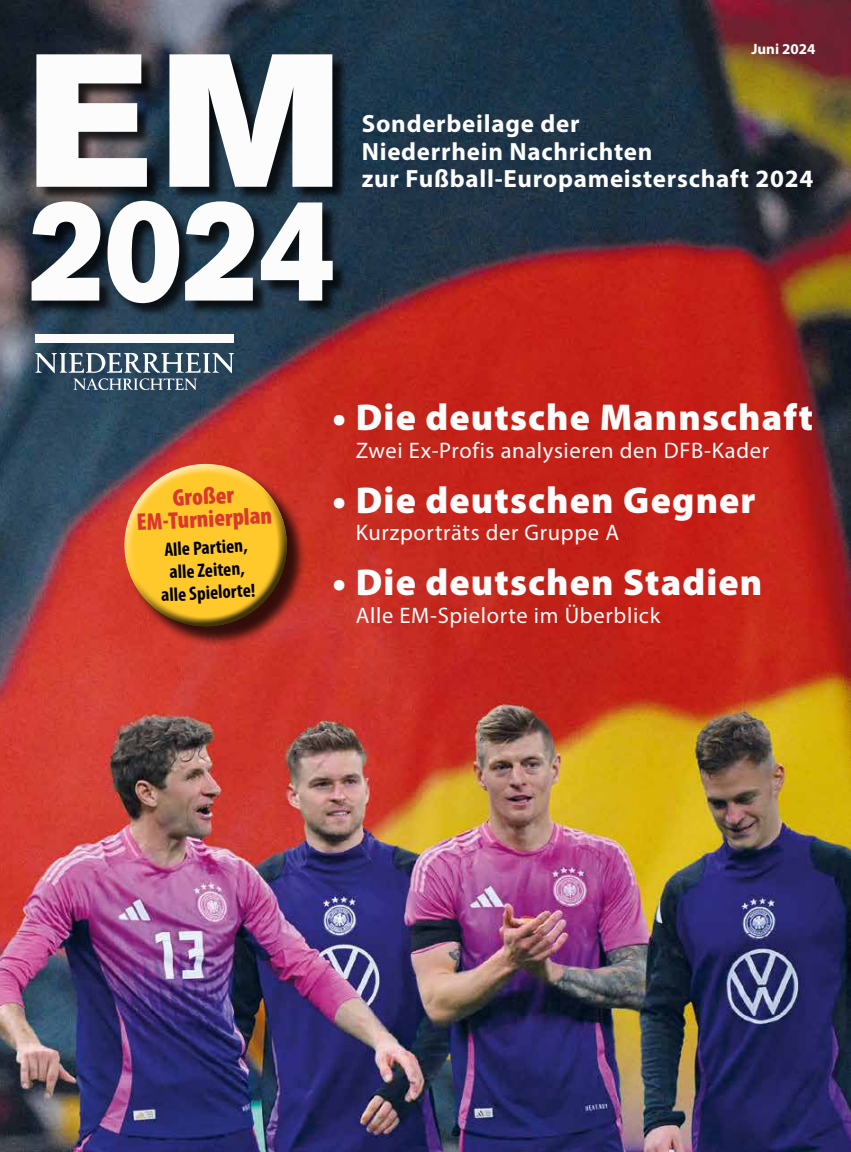
<style>
.page{position:relative;width:851px;height:1152px;background:#fff}
.page>*{position:absolute;margin:0;border:0;box-sizing:border-box;transform-origin:0 0}
.t1{font:187.5px "Volvo Sans Super";color:#fcfcfc}
.t2{font:142.5px "Volvo Sans Super";color:#fcfcfc;scale:.83 1}
.t3{font:900 37.5px "Myriad Pro";letter-spacing:.03em;color:#fcfcfc}
.t4{font:700 25px/27.5px "Myriad Pro";letter-spacing:.03em;color:#fcfcfc}
.t5{font:900 condensed 24.25px/22.6px "Myriad Pro";color:#da382f;text-align:center}
.t6{font:22.5px "Myriad Pro";letter-spacing:.03em;color:#fcfcfc}
.t7{font:700 condensed 19.38px/22.6px "Myriad Pro";color:#000;text-align:center}
.t8{font:700 15px "Myriad Pro";color:#fcfcfc}
</style>
<div class="page">
<img style="left:0;top:0;width:850px;height:1152px">
<div style="left:35px;top:335px;width:199px;height:8px;background:#fcfcfc"></div>
<svg style="left:35px;top:353px;width:199px;height:37px;background:#596f80"></svg>
<div style="left:34px;top:56px;width:314px;height:263px;background:#000;opacity:.75"></div>
<div style="left:127px;top:466px;width:180px;height:181px;background:#000;opacity:.75"></div>
<svg style="left:119px;top:458px;width:174px;height:174px;background:#da922b"></svg>
<h1 class="t1" style="left:28px;top:12px;width:314px">EM</h1>
<h2 class="t2" style="left:28px;top:168px;width:371px">2024</h2>
<p class="t8" style="left:751px;top:43px;width:66px">Juni 2024</p>
<p class="t4" style="left:361px;top:112px;width:453px">Sonderbeilage der<br>Niederrhein Nachrichten<br>zur Fußball-Europameisterschaft 2024</p>
<p class="t5" style="left:135px;top:490px;width:137px;rotate:-3deg">Großer<br>EM-Turnierplan</p>
<p class="t7" style="left:158px;top:540px;width:96px;rotate:-3deg">Alle Partien, alle Zeiten, alle Spielorte!</p>
<h3 class="t3" style="left:332px;top:403px;width:482px">• Die deutsche Mannschaft</h3>
<p class="t6" style="left:355px;top:439px;width:415px">Zwei Ex-Profis analysieren den DFB-Kader</p>
<h3 class="t3" style="left:332px;top:485px;width:425px">• Die deutschen Gegner</h3>
<p class="t6" style="left:355px;top:521px;width:265px">Kurzporträts der Gruppe A</p>
<h3 class="t3" style="left:332px;top:568px;width:431px">• Die deutschen Stadien</h3>
<p class="t6" style="left:355px;top:604px;width:306px">Alle EM-Spielorte im Überblick</p>
</div>
